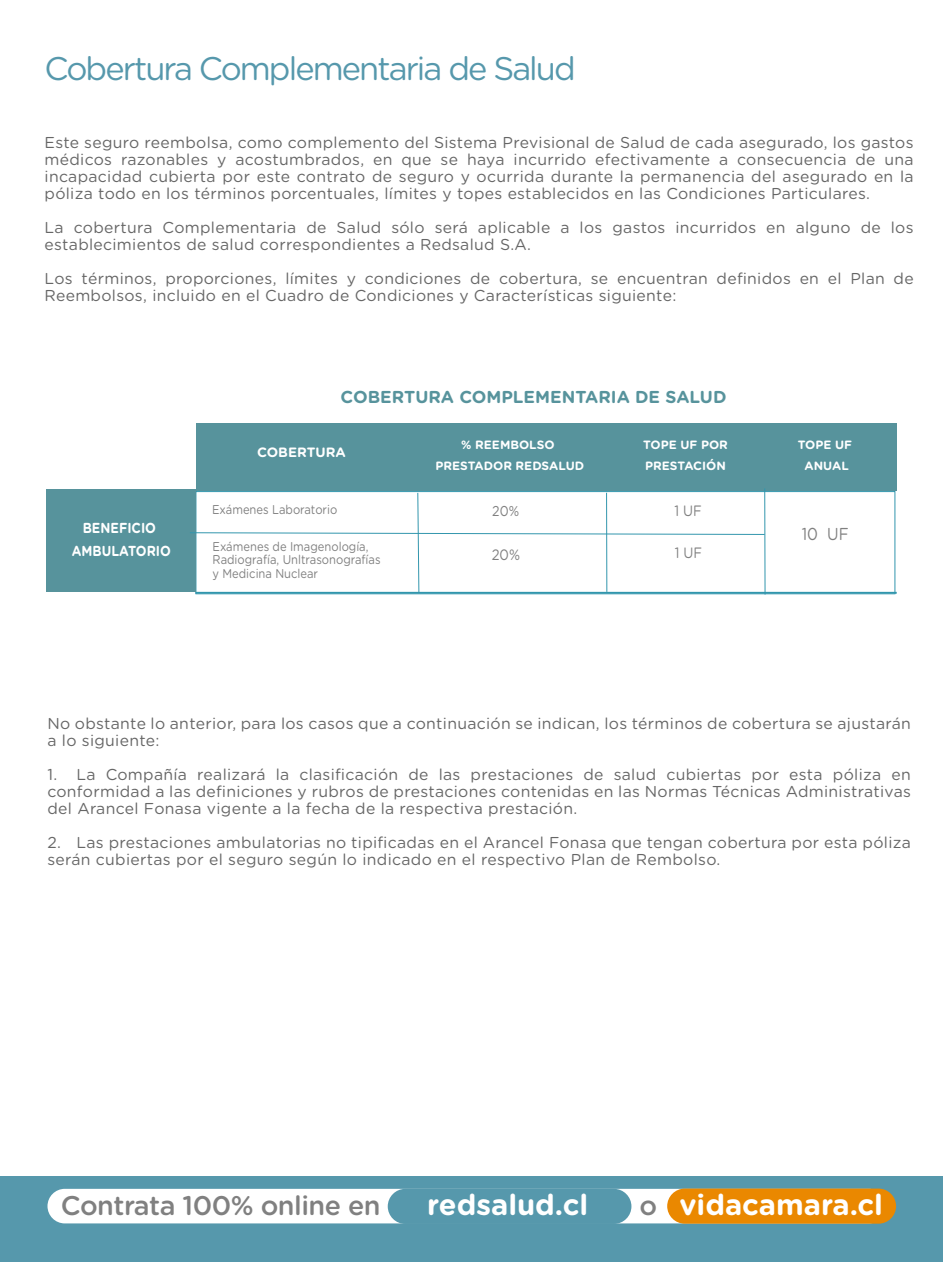
<style>
.page{position:relative;width:943px;height:1262px;background:#fff}
.page>*{position:absolute;margin:0;border:0;box-sizing:border-box;transform-origin:0 0}
.t1{font:32.62px "Gotham Rounded";letter-spacing:-.06em;color:#5698ac}
.t2{font:700 29.1px "Gotham Rounded";color:#fff}
.t3{font:500 27px "Gotham Rounded";letter-spacing:-.02em;color:#808080}
.t4{font:700 17.25px "Gotham Rounded";color:#57939c}
.t5{font:17.25px "Gotham Rounded";color:#808080;scale:.88 1}
.t6{font:15.75px/17px "Gotham Rounded";letter-spacing:.02em;color:#666}
.t7{font:15px "Gotham Rounded";color:#808080;scale:.88 1}
.t8{font:700 14.48px/22.6px "Gotham Rounded";color:#fff;text-align:center;scale:.88 1}
.t9{font:14.25px "Gotham Rounded";color:#808080;scale:.88 1}
.t10{font:700 13.5px "Gotham Rounded";color:#fff}
.t11{font:12.75px/13.5px "Gotham Rounded";color:#808080;scale:.88 1}
.t12{font:700 12px/21.1px "Gotham Rounded";color:#fff;text-align:center}
.s1{font-weight:500;font-size:27px;color:#808080}
</style>
<div class="page">
<div style="left:0;top:1176px;width:943px;height:85px;background:#5698ac"></div>
<div style="left:47px;top:1188px;width:839px;height:35px;background:#fff;border-radius:17px"></div>
<div style="left:667px;top:1188px;width:229px;height:35px;background:#ea8800;border-radius:18px"></div>
<div style="left:388px;top:1188px;width:243px;height:35px;background:#5698ac;border-radius:18px"></div>
<div style="left:195px;top:491px;width:700px;height:103px;background:#fff;border:1px solid #3296ad"></div>
<div style="left:196px;top:423px;width:700px;height:67px;background:#57939c"></div>
<div style="left:195px;top:592px;width:701px;height:1px;background:#fff;border:1px solid #3296ad"></div>
<div style="left:47px;top:489px;width:149px;height:103px;background:#57939c"></div>
<svg style="left:190px;top:488px;width:575px;height:107px"></svg>
<h1 class="t1" style="left:45px;top:46px;width:532px">Cobertura Complementaria de Salud</h1>
<p class="t6" style="left:44px;top:133px;width:870px;text-align:justify">Este seguro reembolsa, como complemento del Sistema Previsional de Salud de cada asegurado, los gastos médicos razonables y acostumbrados, en que se haya incurrido efectivamente a consecuencia de una incapacidad cubierta por este contrato de seguro y ocurrida durante la permanencia del asegurado en la póliza todo en los términos porcentuales, límites y topes establecidos en las Condiciones Particulares.</p>
<p class="t6" style="left:45px;top:218px;width:870px">La cobertura Complementaria de Salud sólo será aplicable a los gastos incurridos en alguno de los establecimientos de salud correspondientes a Redsalud S.A.</p>
<p class="t6" style="left:45px;top:269px;width:870px">Los términos, proporciones, límites y condiciones de cobertura, se encuentran definidos en el Plan de<br>Reembolsos, incluido en el Cuadro de Condiciones y Características siguiente:</p>
<p class="t8" style="left:72px;top:516px;width:114px">BENEFICIO<br>AMBULATORIO</p>
<p class="t4" style="left:340px;top:384px;width:387px">COBERTURA COMPLEMENTARIA DE SALUD</p>
<p class="t10" style="left:257px;top:442px;width:90px">COBERTURA</p>
<p class="t12" style="left:435px;top:433px;width:150px">% REEMBOLSO<br>PRESTADOR REDSALUD</p>
<p class="t11" style="left:212px;top:502px;width:144px">Exámenes Laboratorio</p>
<p class="t9" style="left:492px;top:501px;width:32px">20%</p>
<p class="t11" style="left:212px;top:539px;width:192px">Exámenes de Imagenología,<br>Radiografía, Unltrasonografías y Medicina Nuclear</p>
<p class="t7" style="left:491px;top:544px;width:34px">20%</p>
<p class="t12" style="left:643px;top:433px;width:86px;text-align:left">TOPE UF POR<br>PRESTACIÓN</p>
<p class="t7" style="left:674px;top:501px;width:33px">1 UF</p>
<p class="t7" style="left:674px;top:543px;width:33px">1 UF</p>
<p class="t12" style="left:797px;top:433px;width:56px">TOPE UF<br>ANUAL</p>
<p class="t5" style="left:801px;top:522px;width:55px">10 UF</p>
<p class="t6" style="left:47px;top:714px;width:865px">No obstante lo anterior, para los casos que a continuación se indican, los términos de cobertura se ajustarán a lo siguiente:</p>
<p class="t6" style="left:47px;top:765px;width:865px;text-align:justify">1. La Compañía realizará la clasificación de las prestaciones de salud cubiertas por esta póliza en conformidad a las definiciones y rubros de prestaciones contenidas en las Normas Técnicas Administrativas del Arancel Fonasa vigente a la fecha de la respectiva prestación.</p>
<p class="t6" style="left:47px;top:832px;width:865px">2. Las prestaciones ambulatorias no tipificadas en el Arancel Fonasa que tengan cobertura por esta póliza serán cubiertas por el seguro según lo indicado en el respectivo Plan de Rembolso.</p>
<h3 class="t3" style="left:61px;top:1185px;width:321px">Contrata 100% online en</h3>
<h2 class="t2" style="left:427px;top:1183px;width:162px">redsalud.cl</h2>
<h2 class="t2" style="left:639px;top:1183px;width:245px"><span class="s1">o</span> vidacamara.cl</h2>
</div>
